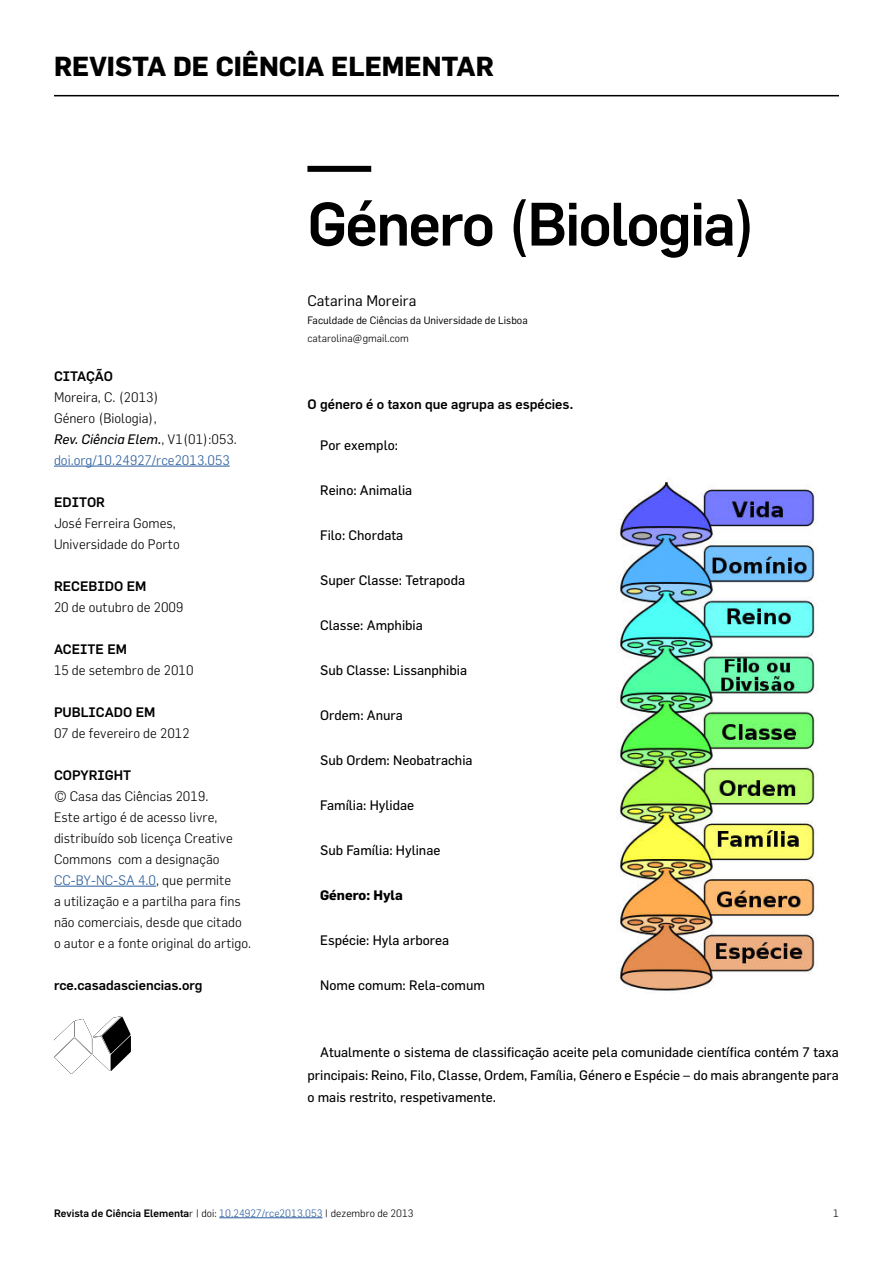
<style>
.page{position:relative;width:893px;height:1263px;background:#fff}
.page>*{position:absolute;margin:0;border:0;box-sizing:border-box;transform-origin:0 0}
.t1{font:500 60px "Flama";letter-spacing:-.03em;color:#000}
.t2{font:700 27px "Flama";color:#000}
.t3{font:15px "Flama";color:#000}
.t4{font:300 13.5px/21px "Flama";color:#000}
.t5{font:13.5px/22.5px "Flama";color:#000;text-align:justify}
.t6{font:500 13.5px "Flama";color:#000}
.t7{font:700 13.5px "Flama";color:#000}
.t8{font:500 10.5px "Flama";color:#000}
.t9{font:10.5px "Flama";color:#000}
.t10{font:300 10.5px "Flama";color:#000}
.s1{font-weight:400;font-style:italic}
.s2{color:#275b9b}
.s3{font-weight:300}
.s4{font-weight:300;color:#275b9b}
</style>
<div class="page">
<hr style="left:54px;top:95px;width:785px;height:1px;background:#000">
<div style="left:307px;top:166px;width:64px;height:6px;background:#000"></div>
<hr style="left:219px;top:1217px;width:103px;height:1px;background:#275b9b">
<hr style="left:54px;top:466px;width:176px;height:1px;background:#275b9b">
<hr style="left:54px;top:886px;width:102px;height:1px;background:#275b9b">
<svg style="left:54px;top:1016px;width:77px;height:58px"></svg>
<img style="left:617px;top:481px;width:199px;height:510px">
<h2 class="t2" style="left:54px;top:50px;width:441px">REVISTA DE CIÊNCIA ELEMENTAR</h2>
<p class="t6" style="left:54px;top:368px;width:60px">CITAÇÃO</p>
<p class="t4" style="left:54px;top:386px;width:184px">Moreira, C. (2013)<br>Género (Biologia),<br><span class="s1">Rev. Ciência Elem.</span>, V1(01):053. <span class="s2">doi.org/10.24927/rce2013.053</span></p>
<p class="t6" style="left:54px;top:494px;width:53px">EDITOR</p>
<p class="t4" style="left:54px;top:512px;width:127px">José Ferreira Gomes,<br>Universidade do Porto</p>
<p class="t6" style="left:54px;top:578px;width:94px">RECEBIDO EM</p>
<p class="t4" style="left:54px;top:596px;width:131px">20 de outubro de 2009</p>
<p class="t6" style="left:54px;top:641px;width:75px">ACEITE EM</p>
<p class="t4" style="left:54px;top:659px;width:141px">15 de setembro de 2010</p>
<p class="t6" style="left:54px;top:704px;width:103px">PUBLICADO EM</p>
<p class="t4" style="left:54px;top:722px;width:137px">07 de fevereiro de 2012</p>
<p class="t6" style="left:54px;top:767px;width:79px">COPYRIGHT</p>
<p class="t4" style="left:54px;top:785px;width:199px">© Casa das Ciências 2019.<br>Este artigo é de acesso livre, distribuído sob licença Creative<br>Commons com a designação<br><span class="s2">CC-BY-NC-SA 4.0</span>, que permite<br>a utilização e a partilha para fins não comerciais, desde que citado o autor e a fonte original do artigo.</p>
<p class="t6" style="left:54px;top:977px;width:150px">rce.casadasciencias.org</p>
<h1 class="t1" style="left:307px;top:188px;width:451px">Género (Biologia)</h1>
<p class="t3" style="left:307px;top:291px;width:110px">Catarina Moreira</p>
<p class="t9" style="left:307px;top:313px;width:222px">Faculdade de Ciências da Universidade de Lisboa</p>
<p class="t10" style="left:307px;top:331px;width:103px">catarolina@gmail.com</p>
<p class="t6" style="left:307px;top:396px;width:267px">O género é o taxon que agrupa as espécies.</p>
<p class="t5" style="left:320px;top:433px;width:79px">Por exemplo:</p>
<p class="t5" style="left:320px;top:478px;width:94px">Reino: Animalia</p>
<p class="t5" style="left:320px;top:523px;width:85px">Filo: Chordata</p>
<p class="t5" style="left:320px;top:568px;width:146px">Super Classe: Tetrapoda</p>
<p class="t5" style="left:320px;top:613px;width:104px">Classe: Amphibia</p>
<p class="t5" style="left:320px;top:658px;width:148px">Sub Classe: Lissanphibia</p>
<p class="t5" style="left:320px;top:703px;width:84px">Ordem: Anura</p>
<p class="t5" style="left:320px;top:748px;width:154px">Sub Ordem: Neobatrachia</p>
<p class="t5" style="left:320px;top:793px;width:95px">Família: Hylidae</p>
<p class="t5" style="left:320px;top:838px;width:122px">Sub Família: Hylinae</p>
<p class="t7" style="left:320px;top:886px;width:84px">Género: Hyla</p>
<p class="t5" style="left:320px;top:928px;width:131px">Espécie: Hyla arborea</p>
<p class="t5" style="left:320px;top:973px;width:166px">Nome comum: Rela-comum</p>
<p class="t5" style="left:307px;top:1041px;width:533px;text-indent:13px">Atualmente o sistema de classificação aceite pela comunidade científica contém 7 taxa principais: Reino, Filo, Classe, Ordem, Família, Género e Espécie – do mais abrangente para o mais restrito, respetivamente.</p>
<p class="t8" style="left:54px;top:1206px;width:361px">Revista de Ciência Elementa<span class="s3">r | doi:</span> <span class="s4">10.24927/rce2013.053</span> <span class="s3">| dezembro de 2013</span></p>
<p class="t10" style="left:833px;top:1207px;width:7px">1</p>
</div>
